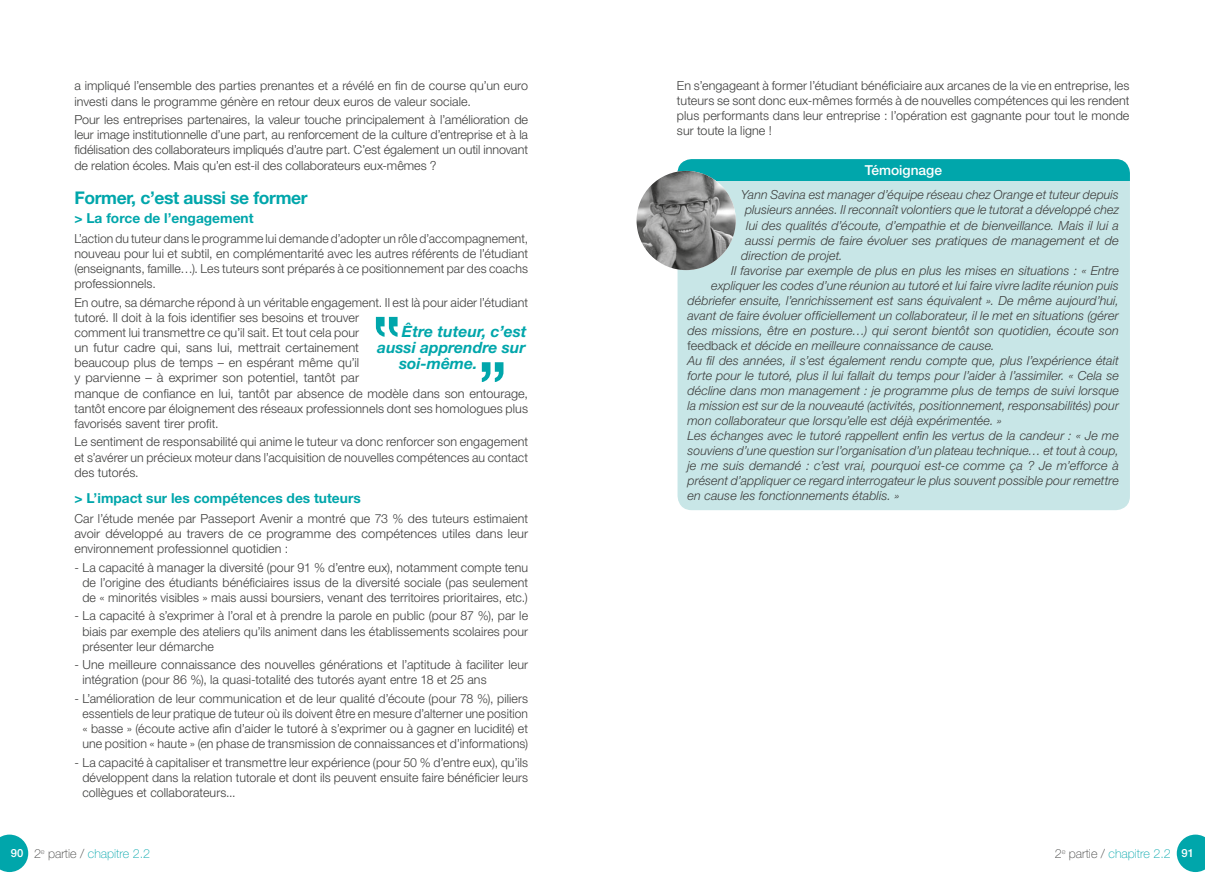
<style>
.page{position:relative;width:1205px;height:886px;background:#fff}
.page>*{position:absolute;margin:0;border:0;box-sizing:border-box;transform-origin:0 0}
.t1{font:700 17.5px "Helvetica Neue LT Std";letter-spacing:-.02em;color:#00a6ab}
.t2{font:italic 700 15.62px "Helvetica Neue LT Std";color:#00a6ab}
.t3{font:700 13.75px "Helvetica Neue LT Std";color:#00a6ab}
.t4{font:500 13.75px "Helvetica Neue LT Std";color:#fff}
.t5{font:300 12.5px/15.1px "Helvetica Neue LT Std";letter-spacing:.005em;color:#3d3d3c;text-align:justify}
.t6{font:italic 300 12.5px "Helvetica Neue LT Std";letter-spacing:.005em;color:#3d3d3c}
.t7{font:100 12.5px "Helvetica Neue LT Std";color:#00a6ab}
.t8{font:500 11.25px "Helvetica Neue LT Std";color:#fff}
.s1{font-style:normal}
.s2{color:#3d3d3c}
</style>
<div class="page">
<svg style="left:1177px;top:834px;width:28px;height:38px"></svg>
<svg style="left:0;top:834px;width:28px;height:38px"></svg>
<svg style="left:376px;top:317px;width:21px;height:20px"></svg>
<svg style="left:482px;top:362px;width:22px;height:20px"></svg>
<div style="left:677px;top:159px;width:453px;height:351px;background:#c8e6e7;border-radius:14px"></div>
<div style="left:677px;top:159px;width:453px;height:21px;background:#00a6ab"></div>
<img style="left:636px;top:171px;width:100px;height:99px;border-radius:50px">
<p class="t5" style="left:74px;top:78px;width:455px">a impliqué l’ensemble des parties prenantes et a révélé en fin de course qu’un euro investi dans le programme génère en retour deux euros de valeur sociale.</p>
<p class="t5" style="left:74px;top:112px;width:455px">Pour les entreprises partenaires, la valeur touche principalement à l’amélioration de leur image institutionnelle d’une part, au renforcement de la culture d’entreprise et à la fidélisation des collaborateurs impliqués d’autre part. C’est également un outil innovant de relation écoles. Mais qu’en est-il des collaborateurs eux-mêmes ?</p>
<h1 class="t1" style="left:74px;top:187px;width:235px">Former, c’est aussi se former</h1>
<p class="t3" style="left:74px;top:209px;width:181px">&gt; La force de l’engagement</p>
<p class="t5" style="left:74px;top:230px;width:455px">L’action du tuteur dans le programme lui demande d’adopter un rôle d’accompagnement, nouveau pour lui et subtil, en complémentarité avec les autres référents de l’étudiant (enseignants, famille…). Les tuteurs sont préparés à ce positionnement par des coachs professionnels.</p>
<p class="t5" style="left:74px;top:294px;width:455px;text-align:left">En outre, sa démarche répond à un véritable engagement. Il est là pour aider l’étudiant tutoré. Il doit à la fois identifier ses besoins et trouver<br>comment lui transmettre ce qu’il sait. Et tout cela pour<br>un futur cadre qui, sans lui, mettrait certainement<br>beaucoup plus de temps – en espérant même qu’il<br>y parvienne – à exprimer son potentiel, tantôt par<br>manque de confiance en lui, tantôt par absence de modèle dans son entourage, tantôt encore par éloignement des réseaux professionnels dont ses homologues plus favorisés savent tirer profit.</p>
<p class="t5" style="left:74px;top:434px;width:455px">Le sentiment de responsabilité qui anime le tuteur va donc renforcer son engagement et s’avérer un précieux moteur dans l’acquisition de nouvelles compétences au contact des tutorés.</p>
<p class="t3" style="left:74px;top:489px;width:288px">&gt; L’impact sur les compétences des tuteurs</p>
<p class="t5" style="left:74px;top:510px;width:455px">Car l’étude menée par Passeport Avenir a montré que 73 % des tuteurs estimaient avoir développé au travers de ce programme des compétences utiles dans leur environnement professionnel quotidien :</p>
<p class="t5" style="left:82px;top:559px;width:447px;text-indent:-8px">- La capacité à manager la diversité (pour 91 % d’entre eux), notamment compte tenu de l’origine des étudiants bénéficiaires issus de la diversité sociale (pas seulement de « minorités visibles » mais aussi boursiers, venant des territoires prioritaires, etc.)</p>
<p class="t5" style="left:82px;top:608px;width:447px;text-indent:-8px">- La capacité à s’exprimer à l’oral et à prendre la parole en public (pour 87 %), par le biais par exemple des ateliers qu’ils animent dans les établissements scolaires pour présenter leur démarche</p>
<p class="t5" style="left:82px;top:657px;width:447px;text-indent:-8px">- Une meilleure connaissance des nouvelles générations et l’aptitude à faciliter leur intégration (pour 86 %), la quasi-totalité des tutorés ayant entre 18 et 25 ans</p>
<p class="t5" style="left:82px;top:691px;width:447px;text-indent:-8px">- L’amélioration de leur communication et de leur qualité d’écoute (pour 78 %), piliers essentiels de leur pratique de tuteur où ils doivent être en mesure d’alterner une position « basse » (écoute active afin d’aider le tutoré à s’exprimer ou à gagner en lucidité) et une position « haute » (en phase de transmission de connaissances et d’informations)</p>
<p class="t5" style="left:82px;top:755px;width:447px;text-indent:-8px">- La capacité à capitaliser et transmettre leur expérience (pour 50 % d’entre eux), qu’ils développent dans la relation tutorale et dont ils peuvent ensuite faire bénéficier leurs collègues et collaborateurs...</p>
<p class="t2" style="left:402px;top:321px;width:126px">Être tuteur, c’est</p>
<p class="t2" style="left:377px;top:338px;width:150px">aussi apprendre sur</p>
<p class="t2" style="left:399px;top:354px;width:80px">soi-même.</p>
<p class="t5" style="left:677px;top:78px;width:454px">En s’engageant à former l’étudiant bénéficiaire aux arcanes de la vie en entreprise, les tuteurs se sont donc eux-mêmes formés à de nouvelles compétences qui les rendent plus performants dans leur entreprise : l’opération est gagnante pour tout le monde sur toute la ligne !</p>
<p class="t4" style="left:865px;top:161px;width:79px">Témoignage</p>
<p class="t6" style="left:741px;top:188px;width:379px">Yann Savina est manager d’équipe réseau chez Orange et tuteur depuis</p>
<p class="t6" style="left:745px;top:203px;width:375px">plusieurs années. Il reconnaît volontiers que le tutorat a développé chez</p>
<p class="t6" style="left:746px;top:218px;width:374px">lui des qualités d’écoute, d’empathie et de bienveillance. Mais il lui a</p>
<p class="t6" style="left:745px;top:233px;width:375px">aussi permis de faire évoluer ses pratiques de management et de</p>
<p class="t6" style="left:741px;top:248px;width:103px">direction de projet.</p>
<p class="t6" style="left:731px;top:263px;width:389px">Il favorise par exemple de plus en plus les mises en situations : « Entre</p>
<p class="t6" style="left:711px;top:278px;width:409px">expliquer les codes d’une réunion au tutoré et lui faire vivre ladite réunion puis</p>
<p class="t6" style="left:687px;top:293px;width:433px">débriefer ensuite, l’enrichissement est sans équivalent ». De même aujourd’hui,</p>
<p class="t6" style="left:687px;top:308px;width:433px">avant de faire évoluer officiellement un collaborateur, il le met en situations (gérer</p>
<p class="t6" style="left:687px;top:323px;width:433px">des missions, être en posture…) qui seront bientôt son quotidien, écoute son</p>
<p class="t6" style="left:687px;top:338px;width:309px"><span class="s1">feedback</span> et décide en meilleure connaissance de cause.</p>
<p class="t6" style="left:687px;top:353px;width:433px">Au fil des années, il s’est également rendu compte que, plus l’expérience était</p>
<p class="t6" style="left:687px;top:368px;width:433px">forte pour le tutoré, plus il lui fallait du temps pour l’aider à l’assimiler. « Cela se</p>
<p class="t6" style="left:687px;top:383px;width:433px">décline dans mon management : je programme plus de temps de suivi lorsque</p>
<p class="t6" style="left:687px;top:398px;width:433px">la mission est sur de la nouveauté (activités, positionnement, responsabilités) pour</p>
<p class="t6" style="left:687px;top:413px;width:316px">mon collaborateur que lorsqu’elle est déjà expérimentée. »</p>
<p class="t6" style="left:687px;top:428px;width:433px">Les échanges avec le tutoré rappellent enfin les vertus de la candeur : « Je me</p>
<p class="t6" style="left:687px;top:443px;width:433px">souviens d’une question sur l’organisation d’un plateau technique… et tout à coup,</p>
<p class="t6" style="left:687px;top:458px;width:433px">je me suis demandé : c’est vrai, pourquoi est-ce comme ça ? Je m’efforce à</p>
<p class="t6" style="left:687px;top:473px;width:433px">présent d’appliquer ce regard interrogateur le plus souvent possible pour remettre</p>
<p class="t6" style="left:687px;top:488px;width:214px">en cause les fonctionnements établis. »</p>
<p class="t7" style="left:34px;top:846px;width:118px"><span class="s2">2</span><sup>e</sup> <span class="s2">partie /</span> chapitre 2.2</p>
<p class="t7" style="left:1055px;top:846px;width:118px"><span class="s2">2</span><sup>e</sup> <span class="s2">partie /</span> chapitre 2.2</p>
<p class="t8" style="left:11px;top:846px;width:14px">90</p>
<p class="t8" style="left:1181px;top:846px;width:14px">91</p>
</div>
